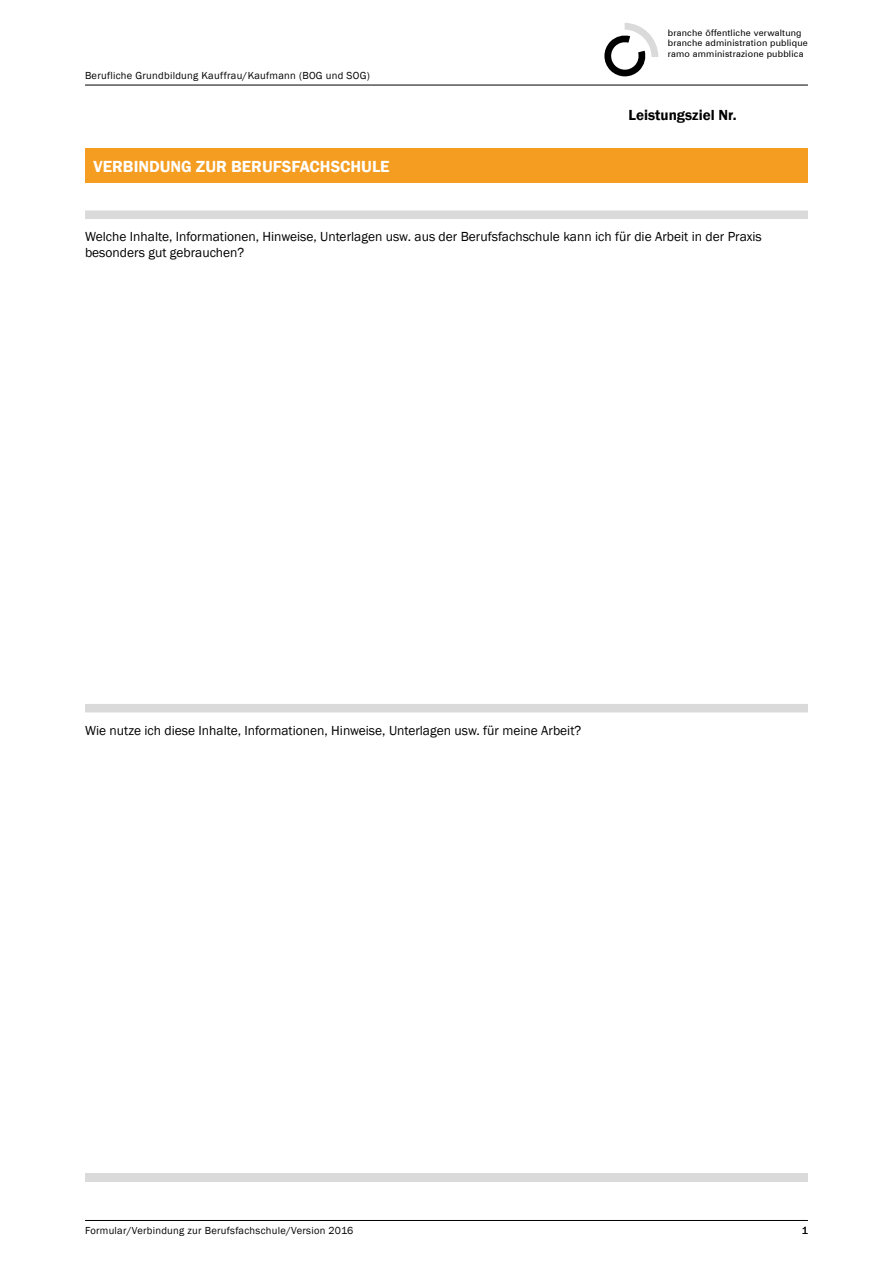
<style>
.page{position:relative;width:893px;height:1263px;background:#fff}
.page>*{position:absolute;margin:0;border:0;box-sizing:border-box;transform-origin:0 0}
.t1{font:600 16.5px "Franklin Gothic";color:#fff}
.t2{font:600 15px "Franklin Gothic";color:#000}
.t3{font:13.5px/16.2px "Franklin Gothic";color:#000}
.t4{font:10.5px "Franklin Gothic";letter-spacing:.025em;color:#000}
.t5{font:9px/10.5px "Zurich BT";letter-spacing:.02em;color:#000}
</style>
<div class="page">
<hr style="left:85px;top:1220px;width:723px;height:1px;background:#000">
<hr style="left:85px;top:85px;width:723px;height:1px;background:#000">
<svg style="left:604px;top:23px;width:54px;height:53px"></svg>
<div style="left:85px;top:149px;width:723px;height:34px;background:#f59d21"></div>
<div style="left:85px;top:1174px;width:723px;height:8px;background:#dadada"></div>
<svg style="left:85px;top:210px;width:723px;height:502px"></svg>
<p class="t4" style="left:85px;top:69px;width:286px">Berufliche Grundbildung Kauffrau/Kaufmann (BOG und SOG)</p>
<p class="t1" style="left:94px;top:156px;width:298px">VERBINDUNG ZUR BERUFSFACHSCHULE</p>
<p class="t5" style="left:668px;top:27px;width:142px">branche öffentliche verwaltung branche administration publique ramo amministrazione pubblica</p>
<p class="t2" style="left:628px;top:106px;width:110px">Leistungsziel Nr.</p>
<p class="t3" style="left:85px;top:229px;width:678px">Welche Inhalte, Informationen, Hinweise, Unterlagen usw. aus der Berufsfachschule kann ich für die Arbeit in der Praxis besonders gut gebrauchen?</p>
<p class="t3" style="left:85px;top:722px;width:498px">Wie nutze ich diese Inhalte, Informationen, Hinweise, Unterlagen usw. für meine Arbeit?</p>
<p class="t4" style="left:85px;top:1224px;width:270px">Formular/Verbindung zur Berufsfachschule/Version 2016</p>
<p class="t4" style="left:802px;top:1224px;width:8px">1</p>
</div>
